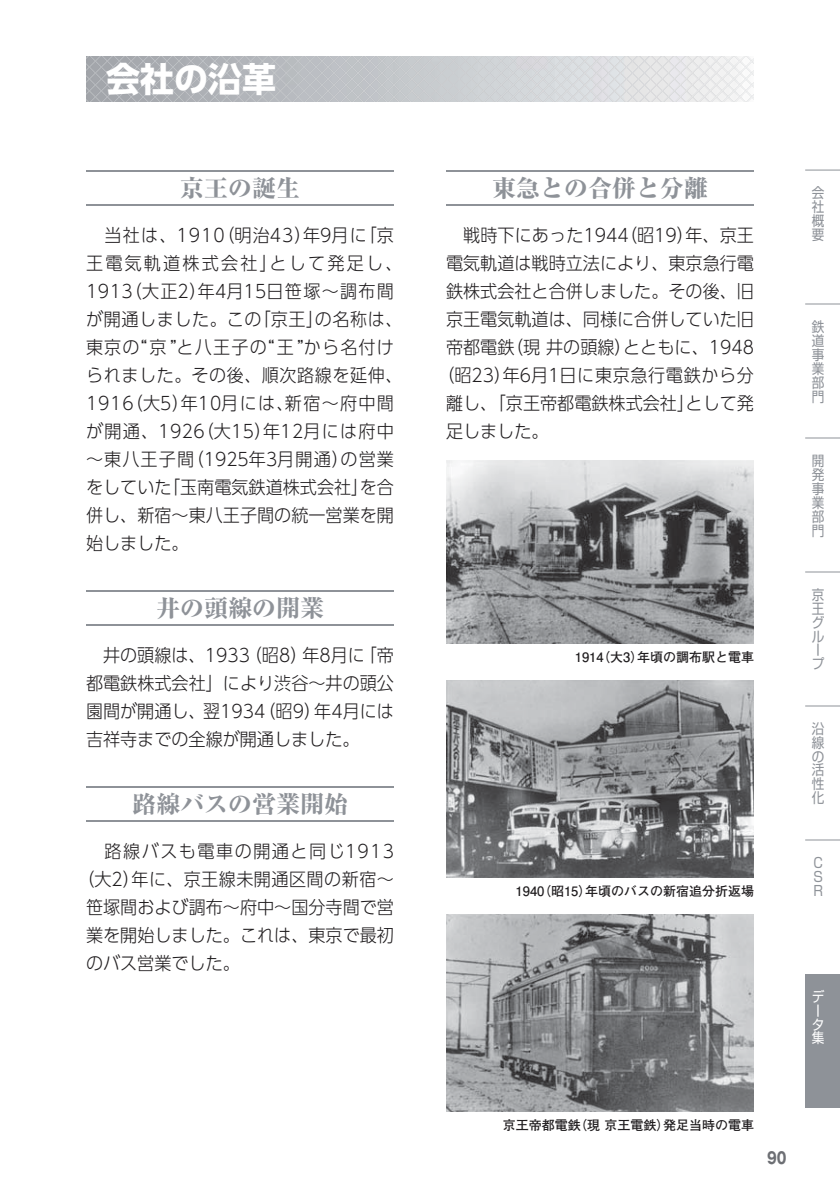
<style>
.page{position:relative;width:840px;height:1192px;background:#fff}
.page>*{position:absolute;margin:0;border:0;box-sizing:border-box;transform-origin:0 0}
.t1{font:34px "UD Shin Go Pr 6 N Bold 90 pv RKSJ H";color:#fff}
.t2{font:24px "Ryumin Pr 6 N Heavy 90 pv RKSJ H";color:#8e9298}
.t3{font:18px/28px "UD Shin Go Pr 6 N Light 90 pv RKSJ H";letter-spacing:.035em;color:#201d1f;scale:.95 1}
.t4{font:18px/28px "UD Shin Go Pr 6 N Light 90 pv RKSJ H";color:#201d1f;text-align:justify;scale:.95 1}
.t5{font:18px "UD Shin Go Pr 6 N Light 90 pv RKSJ H";letter-spacing:.025em;color:#201d1f;scale:.95 1}
.t6{font:18px "UD Shin Go Pr 6 N Light 90 pv RKSJ H";letter-spacing:.085em;color:#201d1f;scale:.95 1}
.t7{font:16px "Gothic MB101 Pr 6 N Bold 90 pv RKSJ H";color:#6d6f74;scale:.8 1}
.t8{font:14px/14px "Shin Go Pr 6 Regular 90 pv RKSJ V 83 pv RKSJ H";color:#8e9298;text-align:justify;scale:.9 1}
.t9{font:14px/13.8px "Shin Go Pr 6 Regular 90 pv RKSJ V 83 pv RKSJ H";color:#fff;scale:.9 1}
.t10{font:13px "Futo Go B101 Pr 6 N Bold 90 pv RKSJ H";color:#201d1f}
</style>
<div class="page">
<svg style="left:86px;top:56px;width:668px;height:46px;background:#c8cbce"></svg>
<hr style="left:805px;top:572px;width:35px;height:1px;background:#8e9298">
<hr style="left:805px;top:706px;width:35px;height:1px;background:#8e9298">
<hr style="left:805px;top:840px;width:35px;height:1px;background:#8e9298">
<hr style="left:805px;top:304px;width:35px;height:1px;background:#8e9298">
<hr style="left:805px;top:170px;width:35px;height:1px;background:#8e9298">
<hr style="left:805px;top:438px;width:35px;height:1px;background:#8e9298">
<div style="left:805px;top:974px;width:35px;height:134px;background:#8e9298"></div>
<hr style="left:86px;top:170px;width:308px;height:2px;background:#8e9298">
<hr style="left:86px;top:204px;width:308px;height:2px;background:#8e9298">
<hr style="left:446px;top:170px;width:308px;height:2px;background:#8e9298">
<hr style="left:446px;top:204px;width:308px;height:2px;background:#8e9298">
<hr style="left:86px;top:590px;width:308px;height:2px;background:#8e9298">
<hr style="left:86px;top:624px;width:308px;height:2px;background:#8e9298">
<hr style="left:86px;top:786px;width:308px;height:2px;background:#8e9298">
<hr style="left:86px;top:820px;width:308px;height:2px;background:#8e9298">
<img style="left:446px;top:460px;width:308px;height:184px">
<img style="left:446px;top:680px;width:308px;height:198px">
<img style="left:446px;top:914px;width:308px;height:198px">
<h1 class="t1" style="left:106px;top:66px;width:171px">会社の沿革</h1>
<h2 class="t2" style="left:180px;top:179px;width:122px">京王の誕生</h2>
<p class="t3" style="left:86px;top:224px;width:335px;text-indent:18px">当社は、1910（明治43）年9月に「京王電気軌道株式会社」として発足し、<br>1913（大正2）年4月15日笹塚～調布間が開通しました。この「京王」の名称は、東京の“京 ”と八王子の“王 ”から名付けられました。その後、順次路線を延伸、<br>1916（大5）年10月には、新宿～府中間が開通、1926（大15）年12月には府中～東八王子間（1925年3月開通）の営業をしていた「玉南電気鉄道株式会社」を合併し、新宿～東八王子間の統一営業を開始しました。</p>
<h2 class="t2" style="left:156px;top:599px;width:170px">井の頭線の開業</h2>
<p class="t4" style="left:86px;top:644px;width:326px;text-indent:17px">井の頭線は、1933（昭8）年8月に「帝都電鉄株式会社」により渋谷～井の頭公園間が開通し、翌1934（昭9）年4月には吉祥寺までの全線が開通しました。</p>
<h2 class="t2" style="left:132px;top:795px;width:218px">路線バスの営業開始</h2>
<p class="t6" style="left:105px;top:844px;width:306px">路線バスも電車の開通と同じ1913</p>
<p class="t5" style="left:77px;top:872px;width:335px">（大2）年に、京王線未開通区間の新宿～</p>
<p class="t4" style="left:86px;top:896px;width:326px">笹塚間および調布～府中～国分寺間で営</p>
<p class="t4" style="left:86px;top:924px;width:326px">業を開始しました。これは、東京で最初</p>
<p class="t4" style="left:86px;top:952px;width:163px">のバス営業でした。</p>
<h2 class="t2" style="left:492px;top:179px;width:218px">東急との合併と分離</h2>
<p class="t4" style="left:463px;top:224px;width:308px">戦時下にあった1944（昭19）年、京王</p>
<p class="t4" style="left:446px;top:252px;width:326px">電気軌道は戦時立法により、東京急行電</p>
<p class="t4" style="left:446px;top:280px;width:326px">鉄株式会社と合併しました。その後、旧</p>
<p class="t4" style="left:446px;top:308px;width:326px">京王電気軌道は、同様に合併していた旧</p>
<p class="t4" style="left:446px;top:336px;width:326px">帝都電鉄（現 井の頭線）とともに、1948</p>
<p class="t3" style="left:437px;top:364px;width:335px">（昭23）年6月1日に東京急行電鉄から分</p>
<p class="t4" style="left:446px;top:392px;width:326px">離し、「京王帝都電鉄株式会社」として発</p>
<p class="t4" style="left:446px;top:420px;width:109px">足しました。</p>
<p class="t10" style="left:575px;top:653px;width:181px">1914（大3）年頃の調布駅と電車</p>
<p class="t10" style="left:516px;top:887px;width:240px">1940（昭15）年頃のバスの新宿追分折返場</p>
<p class="t8" style="left:812px;top:188px;width:15px">会社概要</p>
<p class="t8" style="left:812px;top:322px;width:15px">鉄道事業部門</p>
<p class="t8" style="left:812px;top:456px;width:15px">開発事業部門</p>
<p class="t8" style="left:812px;top:590px;width:15px;text-align:left">京王グループ</p>
<p class="t8" style="left:812px;top:724px;width:15px">沿線の活性化</p>
<p class="t8" style="left:814px;top:858px;width:12px">C S R</p>
<p class="t9" style="left:812px;top:992px;width:15px">データ集</p>
<p class="t10" style="left:503px;top:1121px;width:253px">京王帝都電鉄（現 京王電鉄）発足当時の電車</p>
<p class="t7" style="left:767px;top:1152px;width:26px">90</p>
</div>
